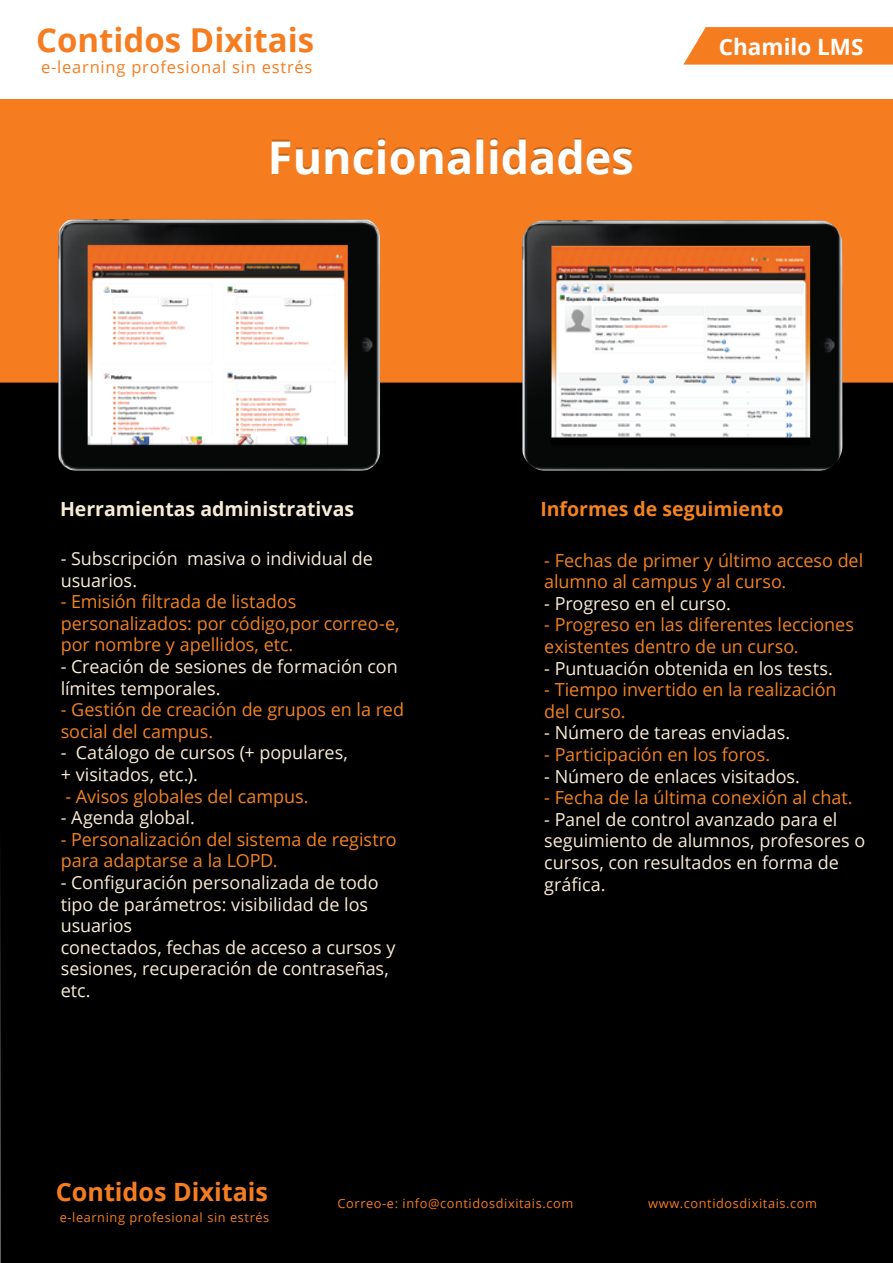
<style>
.page{position:relative;width:893px;height:1263px;background:#fff}
.page>*{position:absolute;margin:0;border:0;box-sizing:border-box;transform-origin:0 0}
.t1{font:700 45px "Open Sans";color:#fff}
.t2{font:700 33px "Open Sans";color:#f57d20}
.t3{font:700 25.2px "Open Sans";color:#f57d20}
.t4{font:700 22.5px "Open Sans";color:#fff}
.t5{font:700 19.5px "Open Sans";color:#f8ecd6}
.t6{font:700 19.5px "Open Sans";color:#f38220}
.t7{font:18px/21.6px "Open Sans";letter-spacing:-.005em;color:#f9ecd6}
.t8{font:18px/21.6px "Open Sans";letter-spacing:-.005em;color:#f38220}
.t9{font:16.5px "Open Sans";letter-spacing:.045em;color:#f57d20}
.t10{font:12.75px "Open Sans";letter-spacing:.045em;color:#f57d20}
</style>
<div class="page">
<svg style="left:683px;top:27px;width:210px;height:38px;background:#f5852e"></svg>
<div style="left:0;top:99px;width:893px;height:372px;background:#f57d20"></div>
<div style="left:0;top:383px;width:893px;height:880px;background:#000"></div>
<img style="left:521px;top:220px;width:321px;height:251px">
<img style="left:58px;top:219px;width:322px;height:252px">
<h2 class="t2" style="left:36px;top:17px;width:280px">Contidos Dixitais</h2>
<p class="t9" style="left:41px;top:56px;width:273px">e-learning profesional sin estrés</p>
<h1 class="t1" style="left:268px;top:126px;width:367px">Funcionalidades</h1>
<p class="t4" style="left:719px;top:31px;width:146px">Chamilo LMS</p>
<p class="t5" style="left:60px;top:495px;width:296px">Herramientas administrativas</p>
<p class="t6" style="left:540px;top:495px;width:245px">Informes de seguimiento</p>
<p class="t7" style="left:61px;top:547px;width:314px">- Subscripción masiva o individual de usuarios.</p>
<p class="t8" style="left:61px;top:590px;width:340px">- Emisión filtrada de listados personalizados: por código,por correo-e, por nombre y apellidos, etc.</p>
<p class="t7" style="left:61px;top:655px;width:339px">- Creación de sesiones de formación con límites temporales.</p>
<p class="t8" style="left:61px;top:698px;width:345px">- Gestión de creación de grupos en la red social del campus.</p>
<p class="t7" style="left:61px;top:742px;width:289px">- Catálogo de cursos (+ populares, + visitados, etc.).</p>
<p class="t8" style="left:65px;top:785px;width:245px">- Avisos globales del campus.</p>
<p class="t7" style="left:61px;top:806px;width:136px">- Agenda global.</p>
<p class="t8" style="left:61px;top:828px;width:338px">- Personalización del sistema de registro para adaptarse a la LOPD.</p>
<p class="t7" style="left:61px;top:871px;width:336px">- Configuración personalizada de todo tipo de parámetros: visibilidad de los usuarios<br>conectados, fechas de acceso a cursos y sesiones, recuperación de contraseñas, etc.</p>
<p class="t8" style="left:544px;top:549px;width:320px">- Fechas de primer y último acceso del alumno al campus y al curso.</p>
<p class="t7" style="left:544px;top:592px;width:188px">- Progreso en el curso.</p>
<p class="t8" style="left:544px;top:613px;width:311px">- Progreso en las diferentes lecciones existentes dentro de un curso.</p>
<p class="t7" style="left:544px;top:657px;width:290px">- Puntuación obtenida en los tests.</p>
<p class="t8" style="left:544px;top:678px;width:294px">- Tiempo invertido en la realización del curso.</p>
<p class="t7" style="left:544px;top:721px;width:247px">- Número de tareas enviadas.</p>
<p class="t8" style="left:544px;top:743px;width:227px">- Participación en los foros.</p>
<p class="t7" style="left:544px;top:765px;width:257px">- Número de enlaces visitados.</p>
<p class="t8" style="left:544px;top:786px;width:310px">- Fecha de la última conexión al chat.</p>
<p class="t7" style="left:544px;top:808px;width:323px">- Panel de control avanzado para el seguimiento de alumnos, profesores o cursos, con resultados en forma de gráfica.</p>
<h3 class="t3" style="left:56px;top:1174px;width:214px">Contidos Dixitais</h3>
<p class="t10" style="left:60px;top:1208px;width:211px">e-learning profesional sin estrés</p>
<p class="t10" style="left:338px;top:1195px;width:237px">Correo-e: info@contidosdixitais.com</p>
<p class="t10" style="left:648px;top:1195px;width:170px">www.contidosdixitais.com</p>
</div>
